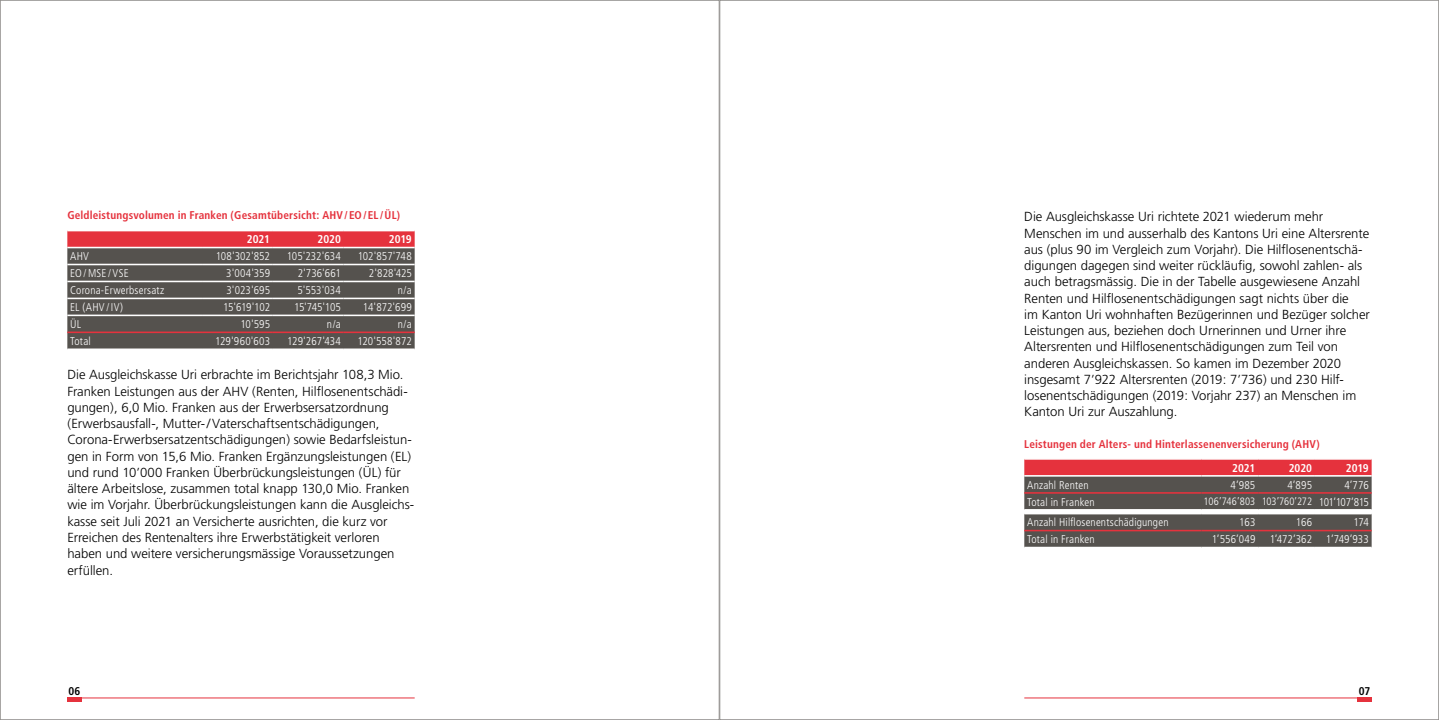
<style>
.page{position:relative;width:1439px;height:720px;background:#fff}
.page>*{position:absolute;margin:0;border:0;box-sizing:border-box;transform-origin:0 0}
.t1{font:300 13.12px/16.2px "Frutiger";letter-spacing:-.005em;color:#000}
.t2{font:300 condensed 11.25px "Frutiger";letter-spacing:.01em;color:#fff}
.t3{font:700 condensed 11.25px "Frutiger";letter-spacing:.015em;color:#e5323d}
.t4{font:700 condensed 11.25px "Frutiger";letter-spacing:-.01em;color:#fff}
.t5{font:700 condensed 11.25px "Frutiger";color:#000}
.t6{font:300 condensed 10.62px "Frutiger";letter-spacing:-.005em;color:#fff}
.s1{font-size:11.25px}
</style>
<div class="page">
<hr style="left:1024px;top:697px;width:347px;height:1px;background:#e5323d">
<hr style="left:67px;top:697px;width:348px;height:1px;background:#e5323d">
<hr style="left:1357px;top:697px;width:14px;height:4px;background:#e5323d">
<hr style="left:67px;top:697px;width:14px;height:4px;background:#e5323d">
<svg style="left:67px;top:231px;width:348px;height:117px;background:#6d504f"></svg>
<hr style="left:67px;top:247px;width:135px;height:1px;background:#fff">
<hr style="left:202px;top:247px;width:71px;height:1px;background:#fff">
<hr style="left:273px;top:247px;width:71px;height:1px;background:#fff">
<hr style="left:344px;top:247px;width:71px;height:1px;background:#fff">
<hr style="left:67px;top:263px;width:135px;height:2px;background:#fff">
<hr style="left:202px;top:263px;width:71px;height:2px;background:#fff">
<hr style="left:273px;top:263px;width:71px;height:2px;background:#fff">
<hr style="left:344px;top:263px;width:71px;height:2px;background:#fff">
<hr style="left:67px;top:280px;width:135px;height:2px;background:#fff">
<hr style="left:202px;top:280px;width:71px;height:2px;background:#fff">
<hr style="left:273px;top:280px;width:71px;height:2px;background:#fff">
<hr style="left:344px;top:280px;width:71px;height:2px;background:#fff">
<hr style="left:67px;top:297px;width:135px;height:2px;background:#fff">
<hr style="left:202px;top:297px;width:71px;height:2px;background:#fff">
<hr style="left:273px;top:297px;width:71px;height:2px;background:#fff">
<hr style="left:344px;top:297px;width:71px;height:2px;background:#fff">
<hr style="left:67px;top:314px;width:135px;height:2px;background:#fff">
<hr style="left:202px;top:314px;width:71px;height:2px;background:#fff">
<hr style="left:273px;top:314px;width:71px;height:2px;background:#fff">
<hr style="left:344px;top:314px;width:71px;height:2px;background:#fff">
<hr style="left:67px;top:331px;width:135px;height:2px;background:#e5323d">
<hr style="left:202px;top:331px;width:71px;height:2px;background:#e5323d">
<hr style="left:273px;top:331px;width:71px;height:2px;background:#e5323d">
<hr style="left:344px;top:331px;width:71px;height:2px;background:#e5323d">
<svg style="left:1024px;top:459px;width:347px;height:87px;background:#7a5352"></svg>
<hr style="left:1024px;top:475px;width:177px;height:1px;background:#fff">
<hr style="left:1201px;top:475px;width:57px;height:1px;background:#fff">
<hr style="left:1258px;top:475px;width:57px;height:1px;background:#fff">
<hr style="left:1315px;top:475px;width:56px;height:1px;background:#fff">
<hr style="left:1024px;top:509px;width:177px;height:1px;background:#fff">
<hr style="left:1201px;top:509px;width:57px;height:1px;background:#fff">
<hr style="left:1258px;top:509px;width:57px;height:1px;background:#fff">
<hr style="left:1315px;top:509px;width:56px;height:1px;background:#fff">
<hr style="left:1024px;top:512px;width:177px;height:2px;background:#fff">
<hr style="left:1201px;top:512px;width:57px;height:2px;background:#fff">
<hr style="left:1258px;top:512px;width:57px;height:2px;background:#fff">
<hr style="left:1315px;top:512px;width:56px;height:2px;background:#fff">
<hr style="left:1024px;top:492px;width:177px;height:1px;background:#e5323d">
<hr style="left:1201px;top:492px;width:57px;height:1px;background:#e5323d">
<hr style="left:1258px;top:492px;width:57px;height:1px;background:#e5323d">
<hr style="left:1315px;top:492px;width:56px;height:1px;background:#e5323d">
<hr style="left:1024px;top:529px;width:177px;height:2px;background:#e5323d">
<hr style="left:1201px;top:529px;width:57px;height:2px;background:#e5323d">
<hr style="left:1258px;top:529px;width:57px;height:2px;background:#e5323d">
<hr style="left:1315px;top:529px;width:56px;height:2px;background:#e5323d">
<p class="t3" style="left:67px;top:209px;width:334px">Geldleistungsvolumen in Franken (Gesamtübersicht: AHV/ EO/EL/ÜL)</p>
<p class="t4" style="left:247px;top:232px;width:25px">2021</p>
<p class="t4" style="left:317px;top:232px;width:25px">2020</p>
<p class="t4" style="left:389px;top:232px;width:24px">2019</p>
<p class="t2" style="left:70px;top:250px;width:20px">AHV</p>
<p class="t2" style="left:216px;top:250px;width:56px">108'302'852</p>
<p class="t2" style="left:287px;top:250px;width:56px">105'232'634</p>
<p class="t2" style="left:358px;top:250px;width:56px">102'857'748</p>
<p class="t2" style="left:70px;top:267px;width:60px">EO/MSE/ VSE</p>
<p class="t2" style="left:226px;top:267px;width:45px">3'004'359</p>
<p class="t2" style="left:298px;top:267px;width:45px">2'736'661</p>
<p class="t2" style="left:369px;top:267px;width:44px">2'828'425</p>
<p class="t2" style="left:70px;top:284px;width:96px">Corona-Erwerbsersatz</p>
<p class="t2" style="left:226px;top:284px;width:45px">3'023'695</p>
<p class="t2" style="left:297px;top:284px;width:45px">5'553'034</p>
<p class="t2" style="left:398px;top:284px;width:16px">n/a</p>
<p class="t2" style="left:70px;top:301px;width:54px">EL (AHV/ IV)</p>
<p class="t2" style="left:223px;top:301px;width:48px">15'619'102</p>
<p class="t2" style="left:294px;top:301px;width:48px">15'745'105</p>
<p class="t2" style="left:363px;top:301px;width:50px">14'872'699</p>
<p class="t2" style="left:70px;top:317px;width:13px">ÜL</p>
<p class="t2" style="left:240px;top:317px;width:31px">10'595</p>
<p class="t2" style="left:327px;top:317px;width:16px">n/a</p>
<p class="t2" style="left:398px;top:317px;width:16px">n/a</p>
<p class="t2" style="left:70px;top:334px;width:22px">Total</p>
<p class="t2" style="left:215px;top:334px;width:56px">129'960'603</p>
<p class="t2" style="left:287px;top:334px;width:55px">129'267'434</p>
<p class="t2" style="left:357px;top:334px;width:56px">120'558'872</p>
<p class="t1" style="left:67px;top:366px;width:348px">Die Ausgleichskasse Uri erbrachte im Berichtsjahr 108,3 Mio.<br>Franken Leistungen aus der AHV (Renten, Hilflosenentschädi&shy;gungen), 6,0 Mio. Franken aus der Erwerbsersatzordnung (Erwerbsausfall-, Mutter-/Vaterschaftsentschädigungen, Corona-Erwerbsersatzentschädigungen) sowie Bedarfsleistun&shy;gen in Form von 15,6 Mio. Franken Ergänzungsleistungen (EL) und rund 10’000 Franken Überbrückungsleistungen (ÜL) für ältere Arbeitslose, zusammen total knapp 130,0 Mio. Franken wie im Vorjahr. Überbrückungsleistungen kann die Ausgleichs&shy;kasse seit Juli 2021 an Versicherte ausrichten, die kurz vor Erreichen des Rentenalters ihre Erwerbstätigkeit verloren haben und weitere versicherungsmässige Voraussetzungen erfüllen.</p>
<p class="t1" style="left:1024px;top:208px;width:347px">Die Ausgleichskasse Uri richtete 2021 wiederum mehr Menschen im und ausserhalb des Kantons Uri eine Altersrente aus (plus 90 im Vergleich zum Vorjahr). Die Hilflosenentschä&shy;digungen dagegen sind weiter rückläufig, sowohl zahlen- als auch betragsmässig. Die in der Tabelle ausgewiesene Anzahl Renten und Hilflosenentschädigungen sagt nichts über die<br>im Kanton Uri wohnhaften Bezügerinnen und Bezüger solcher Leistungen aus, beziehen doch Urnerinnen und Urner ihre Altersrenten und Hilflosenentschädigungen zum Teil von anderen Ausgleichskassen. So kamen im Dezember 2020 insgesamt 7’922 Altersrenten (2019: 7’736) und 230 Hilf&shy;losenentschädigungen (2019: Vorjahr 237) an Menschen im Kanton Uri zur Auszahlung.</p>
<p class="t3" style="left:1024px;top:437px;width:297px">Leistungen der Alters- und Hinterlassenenversicherung (AHV)</p>
<p class="t4" style="left:1232px;top:461px;width:25px">2021</p>
<p class="t4" style="left:1288px;top:461px;width:25px">2020</p>
<p class="t4" style="left:1345px;top:461px;width:24px">2019</p>
<p class="t2" style="left:1027px;top:478px;width:63px">Anzahl Renten</p>
<p class="t2" style="left:1230px;top:478px;width:26px">4’985</p>
<p class="t2" style="left:1287px;top:478px;width:26px">4’895</p>
<p class="t2" style="left:1344px;top:478px;width:26px">4’776</p>
<p class="t2" style="left:1027px;top:495px;width:69px">Total in Franken</p>
<p class="t6" style="left:1203px;top:495px;width:167px">106’746’803 103’760’272 <span class="s1">101’107’815</span></p>
<p class="t2" style="left:1027px;top:516px;width:143px">Anzahl Hilflosenentschädigungen</p>
<p class="t2" style="left:1239px;top:516px;width:18px">163</p>
<p class="t2" style="left:1295px;top:516px;width:18px">166</p>
<p class="t2" style="left:1353px;top:516px;width:17px">174</p>
<p class="t2" style="left:1027px;top:532px;width:69px">Total in Franken</p>
<p class="t2" style="left:1211px;top:532px;width:45px">1’556’049</p>
<p class="t2" style="left:1269px;top:532px;width:101px">1’472’362 1’749’933</p>
<p class="t5" style="left:68px;top:683px;width:13px">06</p>
<p class="t5" style="left:1358px;top:683px;width:13px">07</p>
</div>
